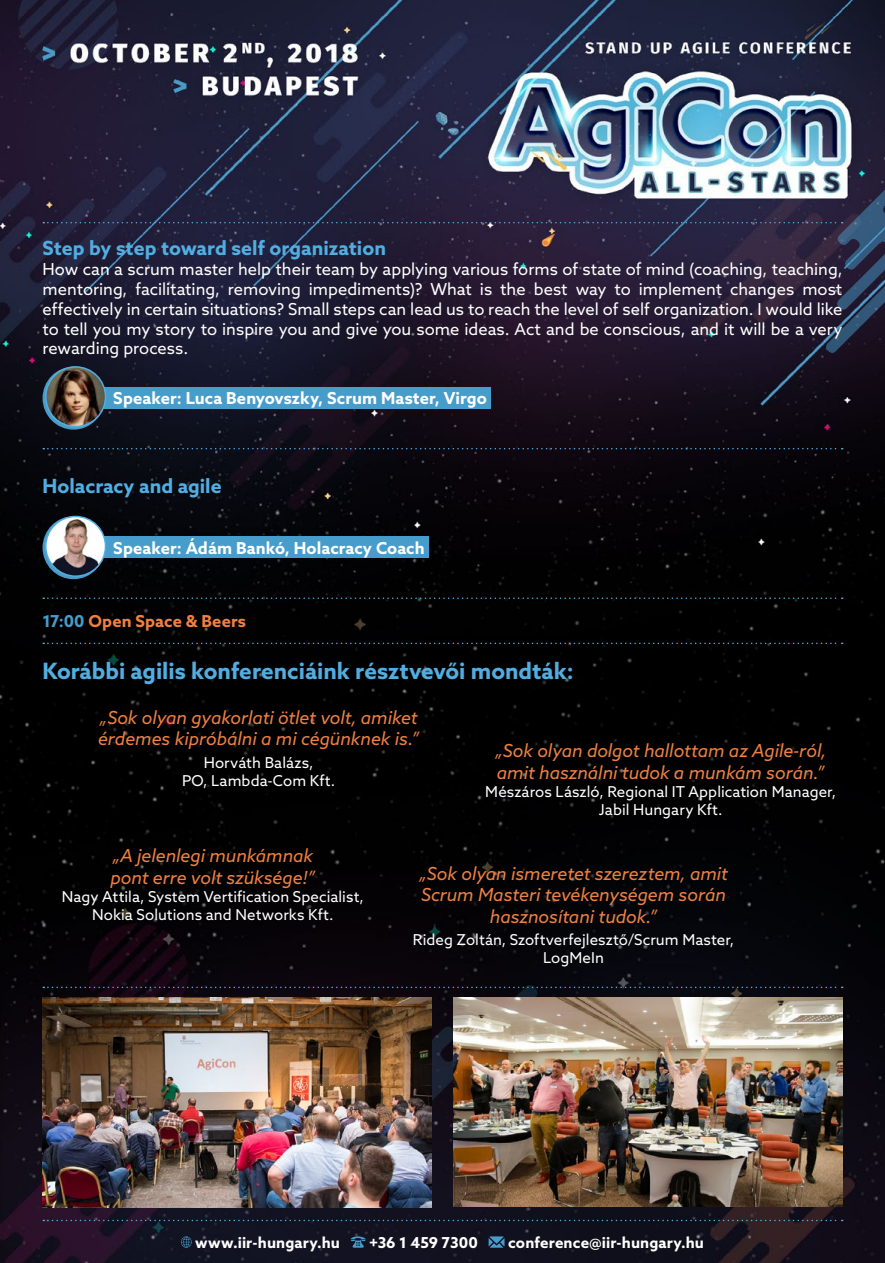
<style>
.page{position:relative;width:885px;height:1263px;background:#fff}
.page>*{position:absolute;margin:0;border:0;box-sizing:border-box;transform-origin:0 0}
.t1{font:700 22.5px "Azo Sans";color:#51aee2}
.t2{font:700 19.5px "Azo Sans";color:#51aee2}
.t3{font:italic 18px/21.6px "Azo Sans";letter-spacing:-.005em;color:#f08041}
.t4{font:16.5px/19.8px "Azo Sans";color:#fff;text-align:justify}
.t5{font:700 16.5px "Azo Sans";letter-spacing:.005em;color:#fff}
.t6{font:700 16.5px "Azo Sans";letter-spacing:.005em;color:#f08041}
.t7{font:700 15.15px "Azo Sans";letter-spacing:.005em;color:#fff}
.t8{font:15px/18px "Azo Sans";letter-spacing:.005em;color:#fff;text-align:center}
.s1{color:#469cca}
</style>
<div class="page">
<img style="left:0;top:0;width:884px;height:1263px">
<svg style="left:43px;top:148px;width:841px;height:207px"></svg>
<div style="left:96px;top:387px;width:395px;height:22px;background:#469cca"></div>
<svg style="left:43px;top:367px;width:61px;height:63px"></svg>
<img style="left:46px;top:367px;width:59px;height:60px;border-radius:30px">
<div style="left:45px;top:366px;width:61px;height:61px;border:2px solid #51aee2;border-radius:50%"></div>
<svg style="left:43px;top:448px;width:799px;height:1px"></svg>
<div style="left:96px;top:537px;width:333px;height:21px;background:#469cca"></div>
<svg style="left:43px;top:516px;width:61px;height:63px"></svg>
<img style="left:46px;top:516px;width:59px;height:60px;border-radius:30px">
<div style="left:45px;top:516px;width:61px;height:61px;border:2px solid #51aee2;border-radius:50%"></div>
<svg style="left:43px;top:597px;width:799px;height:2px"></svg>
<svg style="left:43px;top:643px;width:799px;height:1px"></svg>
<svg style="left:181px;top:1236px;width:11px;height:12px"></svg>
<svg style="left:350px;top:1236px;width:15px;height:12px"></svg>
<svg style="left:488px;top:1236px;width:16px;height:12px"></svg>
<svg style="left:43px;top:1220px;width:799px;height:1px"></svg>
<img style="left:43px;top:998px;width:389px;height:210px">
<img style="left:453px;top:998px;width:389px;height:209px">
<svg style="left:43px;top:987px;width:799px;height:1px"></svg>
<p class="t2" style="left:43px;top:235px;width:345px">Step by step toward self organization</p>
<p class="t4" style="left:43px;top:259px;width:801px">How can a scrum master help their team by applying various forms of state of mind (coaching, teaching, mentoring, facilitating, removing impediments)? What is the best way to implement changes most effectively in certain situations? Small steps can lead us to reach the level of self organization. I would like to tell you my story to inspire you and give you some ideas. Act and be conscious, and it will be a very rewarding process.</p>
<p class="t5" style="left:113px;top:388px;width:375px">Speaker: Luca Benyovszky, Scrum Master, Virgo</p>
<p class="t2" style="left:43px;top:473px;width:181px">Holacracy and agile</p>
<p class="t5" style="left:113px;top:537px;width:313px">Speaker: Ádám Bankó, Holacracy Coach</p>
<p class="t6" style="left:43px;top:610px;width:205px"><span class="s1">17:00</span> Open Space &amp; Beers</p>
<h1 class="t1" style="left:43px;top:656px;width:532px">Korábbi agilis konferenciáink résztvevői mondták:</h1>
<p class="t3" style="left:98px;top:706px;width:322px">„Sok olyan gyakorlati ötlet volt, amiket érdemes kipróbálni a mi cégünknek is.”</p>
<p class="t8" style="left:182px;top:753px;width:155px">Horváth Balázs,<br>PO, Lambda-Com Kft.</p>
<p class="t3" style="left:495px;top:740px;width:333px">„Sok olyan dolgot hallottam az Agile-ról, amit használni tudok a munkám során.”</p>
<p class="t8" style="left:485px;top:782px;width:352px">Mészáros László, Regional IT Application Manager,<br>Jabil Hungary Kft.</p>
<p class="t3" style="left:110px;top:845px;width:206px">„A jelenlegi munkámnak pont erre volt szüksége!”</p>
<p class="t8" style="left:62px;top:887px;width:303px">Nagy Attila, System Vertification Specialist,<br>Nokia Solutions and Networks Kft.</p>
<p class="t3" style="left:419px;top:862px;width:310px;text-align:center">„Sok olyan ismeretet szereztem, amit<br>Scrum Masteri tevékenységem során hasznosítani tudok.”</p>
<p class="t8" style="left:413px;top:930px;width:323px">Rideg Zoltán, Szoftverfejlesztő/Scrum Master,<br>LogMeIn</p>
<p class="t7" style="left:195px;top:1232px;width:146px">www.iir-hungary.hu</p>
<p class="t7" style="left:369px;top:1232px;width:110px">+36 1 459 7300</p>
<p class="t7" style="left:508px;top:1232px;width:197px">conference@iir-hungary.hu</p>
</div>
